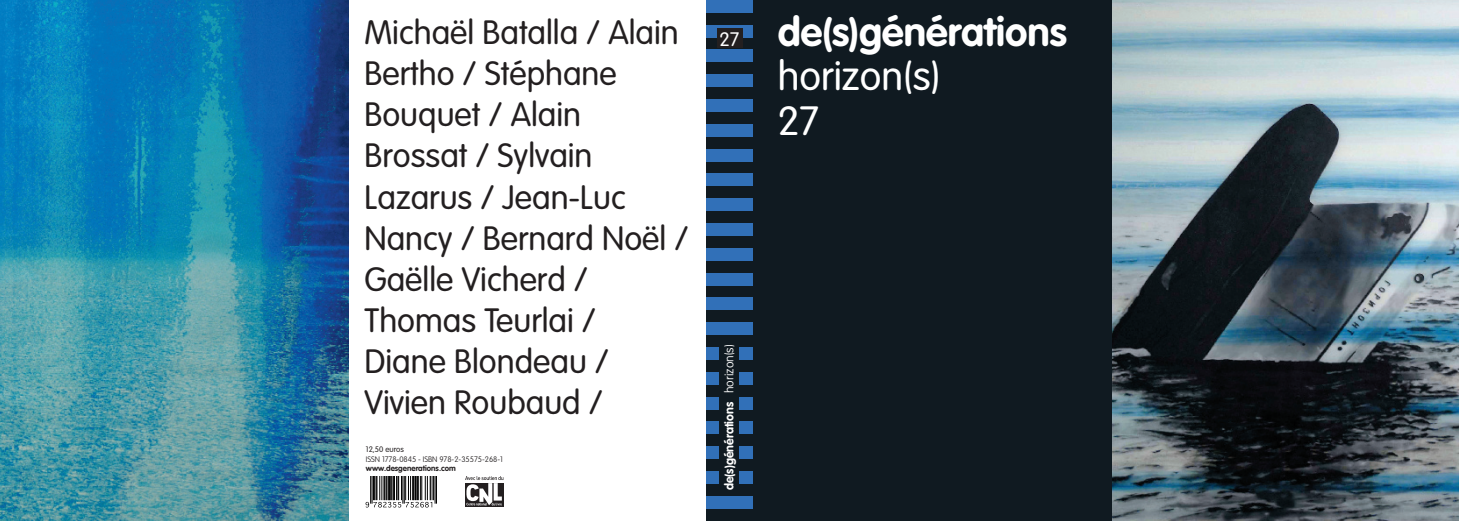
<style>
.page{position:relative;width:1459px;height:521px;background:#fff}
.page>*{position:absolute;margin:0;border:0;box-sizing:border-box;transform-origin:0 0}
.t1{font:700 40.25px "VAG Rounded";color:#fff}
.t2{font:300 40.25px/44.6px "VAG Rounded";color:#fff}
.t3{font:300 33.25px/41.1px "VAG Rounded";color:#231f20}
.t4{font:300 19.25px "VAG Rounded";color:#fff}
.t5{font:700 12.25px "VAG Rounded";color:#fff}
.t6{font:100 7.88px "VAG Rounded";color:#231f20}
.t7{font:700 7.88px "VAG Rounded";color:#231f20}
.t8{font:300 7.88px "VAG Rounded";color:#231f20}
.s1{font-weight:100}
</style>
<div class="page">
<svg style="left:503px;top:477px;width:1px;height:30px"></svg>
<svg style="left:465px;top:505px;width:38px;height:2px"></svg>
<svg style="left:465px;top:476px;width:38px;height:29px"></svg>
<svg style="left:365px;top:476px;width:72px;height:31px"></svg>
<img style="left:1111px;top:0;width:347px;height:521px">
<img style="left:0;top:0;width:348px;height:521px">
<div style="left:706px;top:0;width:47px;height:521px;background:#101a21"></div>
<div style="left:706px;top:496px;width:47px;height:12px;background:#3170b8"></div>
<div style="left:706px;top:471px;width:47px;height:13px;background:#3170b8"></div>
<div style="left:706px;top:446px;width:47px;height:13px;background:#3170b8"></div>
<div style="left:706px;top:422px;width:47px;height:12px;background:#3170b8"></div>
<div style="left:706px;top:397px;width:47px;height:12px;background:#3170b8"></div>
<div style="left:706px;top:372px;width:47px;height:12px;background:#3170b8"></div>
<div style="left:706px;top:347px;width:47px;height:13px;background:#3170b8"></div>
<div style="left:706px;top:322px;width:47px;height:13px;background:#3170b8"></div>
<div style="left:706px;top:298px;width:47px;height:12px;background:#3170b8"></div>
<div style="left:706px;top:273px;width:47px;height:12px;background:#3170b8"></div>
<div style="left:706px;top:248px;width:47px;height:12px;background:#3170b8"></div>
<div style="left:706px;top:223px;width:47px;height:13px;background:#3170b8"></div>
<div style="left:706px;top:198px;width:47px;height:13px;background:#3170b8"></div>
<div style="left:706px;top:174px;width:47px;height:12px;background:#3170b8"></div>
<div style="left:706px;top:149px;width:47px;height:12px;background:#3170b8"></div>
<div style="left:706px;top:124px;width:47px;height:12px;background:#3170b8"></div>
<div style="left:706px;top:99px;width:47px;height:13px;background:#3170b8"></div>
<div style="left:706px;top:74px;width:47px;height:13px;background:#3170b8"></div>
<div style="left:706px;top:50px;width:47px;height:12px;background:#3170b8"></div>
<div style="left:706px;top:25px;width:47px;height:12px;background:#3170b8"></div>
<div style="left:706px;top:0;width:47px;height:12px;background:#3170b8"></div>
<div style="left:753px;top:0;width:358px;height:521px;background:#101a21"></div>
<div style="left:719px;top:340px;width:19px;height:155px;background:#101a21"></div>
<div style="left:717px;top:28px;width:25px;height:20px;background:#231f20"></div>
<p class="t3" style="left:364px;top:12px;width:325px">Michaël Batalla / Alain<br>Bertho / Stéphane<br>Bouquet / Alain<br>Brossat / Sylvain<br>Lazarus / Jean-Luc<br>Nancy / Bernard Noël /<br>Gaëlle Vicherd /<br>Thomas Teurlai /<br>Diane Blondeau /<br>Vivien Roubaud /</p>
<p class="t8" style="left:366px;top:445px;width:39px">12,50 euros</p>
<p class="t6" style="left:366px;top:454px;width:139px">ISSN 1778-0845 - ISBN 978-2-35575-268-1</p>
<p class="t7" style="left:366px;top:464px;width:91px">www.desgenerations.com</p>
<p class="t4" style="left:719px;top:28px;width:21px">27</p>
<p class="t5" style="left:722px;top:490px;width:147px;rotate:-90deg">de(s)générations <span class="s1">horizon(s)</span></p>
<p class="t1" style="left:777px;top:8px;width:291px">de(s)générations</p>
<p class="t2" style="left:777px;top:54px;width:164px">horizon(s)<br>27</p>
</div>
